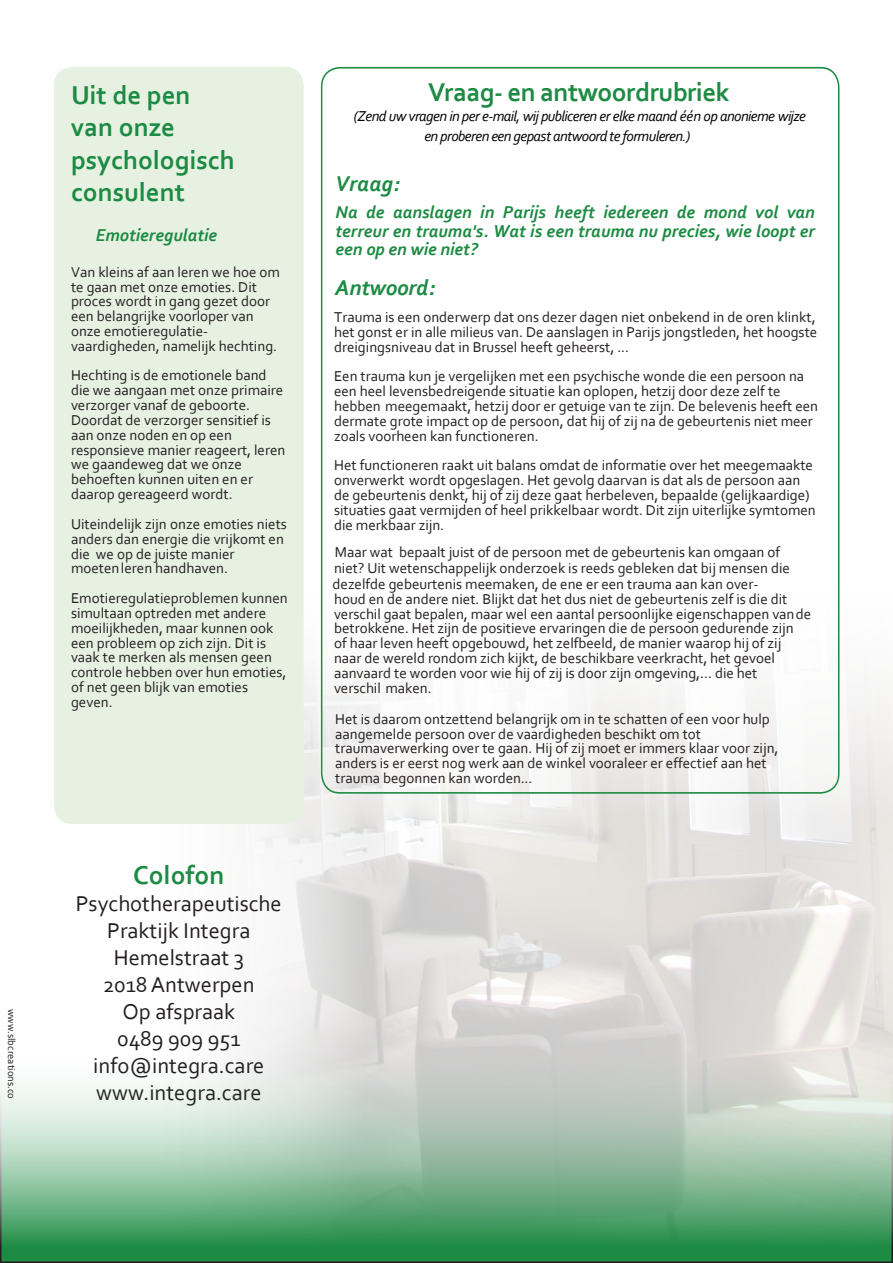
<style>
.page{position:relative;width:893px;height:1263px;background:#fff}
.page>*{position:absolute;margin:0;border:0;box-sizing:border-box;transform-origin:0 0}
.t1{font:700 27px/32.4px "Corbel";color:#1d8b43}
.t2{font:700 27px "Corbel";letter-spacing:-.02em;color:#1d8b43}
.t3{font:22.5px/27px "Corbel";color:#231f20;text-align:center}
.t4{font:italic 700 22.5px "Corbel";letter-spacing:-.01em;color:#1d8b43}
.t5{font:italic 700 18px/18.6px "Corbel";color:#1d8b43;text-align:justify}
.t6{font:15px/14.9px "Corbel";color:#231f20}
.t7{font:italic 15px/19.5px "Corbel";letter-spacing:-.04em;color:#000}
.t8{font:10.5px "Corbel";color:#231f20}
</style>
<div class="page">
<img style="left:252px;top:553px;width:641px;height:489px">
<div style="left:54px;top:67px;width:250px;height:757px;background:#e7f1e2;border-radius:18px"></div>
<svg style="left:3px;top:1045px;width:887px;height:215px;background:#99c2a6"></svg>
<div style="left:0;top:1042px;width:893px;height:221px;border:2px solid #231f20"></div>
<p class="t8" style="left:18px;top:1009px;width:92px;rotate:90deg">www.slbcreations.co</p>
<h1 class="t1" style="left:71px;top:78px;width:165px">Uit de pen van onze psychologisch consulent</h1>
<h1 class="t2" style="left:428px;top:76px;width:303px">Vraag- en antwoordrubriek</h1>
<p class="t7" style="left:424px;top:106px;width:383px;text-indent:-71px">(Zend uw vragen in per e-mail, wij publiceren er elke maand één op anonieme wijze en proberen een gepast antwoord te formuleren.)</p>
<h2 class="t4" style="left:335px;top:169px;width:66px">Vraag:</h2>
<p class="t5" style="left:96px;top:227px;width:123px">Emotieregulatie</p>
<p class="t6" style="left:71px;top:266px;width:210px">Van kleins af aan leren we hoe om</p>
<p class="t6" style="left:71px;top:281px;width:208px">te gaan met onze emoties. Dit proces wordt in gang gezet door een belangrijke voorloper van onze emotieregulatie&shy;vaardigheden, namelijk hechting.</p>
<p class="t6" style="left:71px;top:369px;width:197px">Hechting is de emotionele band</p>
<p class="t6" style="left:71px;top:384px;width:216px">die we aangaan met onze primaire verzorger vanaf de geboorte.<br>Doordat de verzorger sensitief is aan onze noden en op een responsieve manier reageert, leren we gaandeweg dat we onze behoeften kunnen uiten en er daarop gereageerd wordt.</p>
<p class="t6" style="left:71px;top:518px;width:217px">Uiteindelijk zijn onze emoties niets anders dan energie die vrijkomt en die we op de juiste manier moetenleren handhaven.</p>
<p class="t6" style="left:71px;top:592px;width:218px">Emotieregulatieproblemen kunnen simultaan optreden met andere moeilijkheden, maar kunnen ook een probleem op zich zijn. Dit is vaak te merken als mensen geen controle hebben over hun emoties, of net geen blijk van emoties geven.</p>
<h1 class="t1" style="left:133px;top:858px;width:93px">Colofon</h1>
<h2 class="t3" style="left:76px;top:890px;width:208px">Psychotherapeutische<br>Praktijk Integra<br>Hemelstraat 3<br>2018 Antwerpen<br>Op afspraak<br>0489 909 951 info@integra.care www.integra.care</h2>
<p class="t5" style="left:336px;top:205px;width:481px">Na de aanslagen in Parijs heeft iedereen de mond vol van terreur en trauma's. Wat is een trauma nu precies, wie loopt er een op en wie niet?</p>
<h2 class="t4" style="left:335px;top:273px;width:102px">Antwoord:</h2>
<p class="t6" style="left:334px;top:311px;width:485px">Trauma is een onderwerp dat ons dezer dagen niet onbekend in de oren klinkt, het gonst er in alle milieus van. De aanslagen in Parijs jongstleden, het hoogste</p>
<p class="t6" style="left:334px;top:340px;width:297px">dreigingsniveau dat in Brussel heeft geheerst, ...</p>
<p class="t6" style="left:334px;top:370px;width:486px">Een trauma kun je vergelijken met een psychische wonde die een persoon na een heel levensbedreigende situatie kan oplopen, hetzij door deze zelf te hebben meegemaakt, hetzij door er getuige van te zijn. De belevenis heeft een dermate grote impact op de persoon, dat hij of zij na de gebeurtenis niet meer zoals voorheen kan functioneren.</p>
<p class="t6" style="left:334px;top:459px;width:483px">Het functioneren raakt uit balans omdat de informatie over het meegemaakte onverwerkt wordt opgeslagen. Het gevolg daarvan is dat als de persoon aan de gebeurtenis denkt, hij of zij deze gaat herbeleven, bepaalde (gelijkaardige) situaties gaat vermijden of heel prikkelbaar wordt. Dit zijn uiterlijke symtomen</p>
<p class="t6" style="left:334px;top:519px;width:112px">die merkbaar zijn.</p>
<p class="t6" style="left:334px;top:545px;width:457px;line-height:16.4px">Maar wat bepaalt juist of de persoon met de gebeurtenis kan omgaan of niet? Uit wetenschappelijk onderzoek is reeds gebleken dat bij mensen die</p>
<p class="t6" style="left:333px;top:577px;width:456px">dezelfde gebeurtenis meemaken, de ene er een trauma aan kan over&shy;houd en de andere niet. Blijkt dat het dus niet de gebeurtenis zelf is die dit</p>
<p class="t6" style="left:334px;top:607px;width:479px">verschil gaat bepalen, maar wel een aantal persoonlijke eigenschappen vande</p>
<p class="t6" style="left:334px;top:622px;width:461px">betrokkene. Het zijn de positieve ervaringen die de persoon gedurende zijn of haar leven heeft opgebouwd, het zelfbeeld, de manier waarop hij of zij</p>
<p class="t6" style="left:334px;top:652px;width:442px">naar de wereld rondom zich kijkt, de beschikbare veerkracht, het gevoel aanvaard te worden voor wie hij of zij is door zijn omgeving,... die het verschil maken.</p>
<p class="t6" style="left:335px;top:713px;width:445px">Het is daarom ontzettend belangrijk om in te schatten of een voor hulp aangemelde persoon over de vaardigheden beschikt om tot traumaverwerking over te gaan. Hij of zij moet er immers klaar voor zijn, anders is er eerst nog werk aan de winkel vooraleer er effectief aan het trauma begonnen kan worden...</p>
</div>
